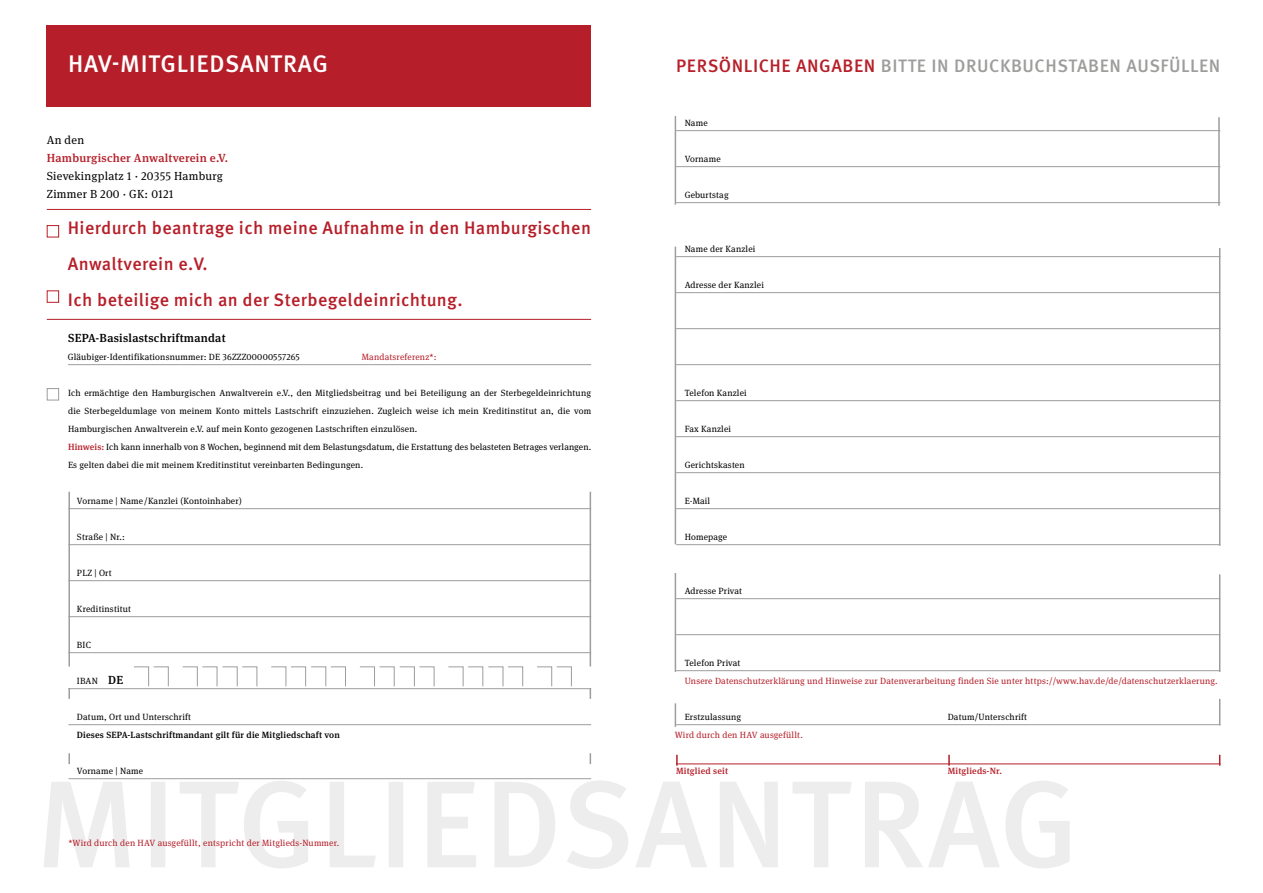
<style>
.page{position:relative;width:1263px;height:893px;background:#fff}
.page>*{position:absolute;margin:0;border:0;box-sizing:border-box;transform-origin:0 0}
.t1{font:500 24px "Meta OT";letter-spacing:.03em;color:#fff}
.t2{font:500 18px/36px "Meta OT";letter-spacing:.02em;color:#b61f29}
.t3{font:500 18px "Meta OT";letter-spacing:.03em;color:#9d9d9c}
.t4{font:11.7px/18px "Meta Serif Pro";letter-spacing:.02em;color:#000}
.t5{font:500 11.7px "Meta Serif Pro";letter-spacing:.02em;color:#b61f29}
.t6{font:500 11.7px "Meta Serif Pro";letter-spacing:.02em;color:#000}
.t7{font:9px/18px "Meta Serif Pro";letter-spacing:.02em;color:#000}
.t8{font:9px "Meta Serif Pro";letter-spacing:.02em;color:#b61f29}
.t9{font:500 9px "Meta Serif Pro";letter-spacing:.02em;color:#000}
.t10{font:500 9px "Meta Serif Pro";letter-spacing:.02em;color:#b61f29}
.s1{font-weight:500;color:#b61f29}
.s2{font-weight:500;font-size:11.7px}
.s3{color:#b61f29}
</style>
<div class="page">
<hr style="left:676px;top:130px;width:544px;height:1px;background:#9d9d9c">
<hr style="left:676px;top:166px;width:544px;height:1px;background:#9d9d9c">
<hr style="left:676px;top:202px;width:544px;height:1px;background:#9d9d9c">
<hr style="left:676px;top:256px;width:544px;height:1px;background:#9d9d9c">
<hr style="left:676px;top:292px;width:544px;height:1px;background:#9d9d9c">
<hr style="left:676px;top:328px;width:544px;height:1px;background:#9d9d9c">
<hr style="left:676px;top:364px;width:544px;height:1px;background:#9d9d9c">
<hr style="left:676px;top:400px;width:544px;height:1px;background:#9d9d9c">
<hr style="left:676px;top:436px;width:544px;height:1px;background:#9d9d9c">
<hr style="left:676px;top:472px;width:544px;height:1px;background:#9d9d9c">
<hr style="left:676px;top:508px;width:544px;height:1px;background:#9d9d9c">
<hr style="left:676px;top:544px;width:544px;height:1px;background:#9d9d9c">
<hr style="left:676px;top:598px;width:544px;height:1px;background:#9d9d9c">
<hr style="left:676px;top:634px;width:544px;height:1px;background:#9d9d9c">
<hr style="left:676px;top:670px;width:544px;height:1px;background:#9d9d9c">
<hr style="left:676px;top:724px;width:544px;height:1px;background:#9d9d9c">
<hr style="left:68px;top:508px;width:523px;height:1px;background:#9d9d9c">
<hr style="left:68px;top:544px;width:523px;height:1px;background:#9d9d9c">
<hr style="left:68px;top:580px;width:523px;height:1px;background:#9d9d9c">
<hr style="left:68px;top:616px;width:523px;height:1px;background:#9d9d9c">
<hr style="left:68px;top:652px;width:523px;height:1px;background:#9d9d9c">
<hr style="left:68px;top:688px;width:523px;height:1px;background:#9d9d9c">
<hr style="left:68px;top:724px;width:523px;height:1px;background:#9d9d9c">
<hr style="left:68px;top:778px;width:523px;height:1px;background:#9d9d9c">
<hr style="left:68px;top:364px;width:523px;height:1px;background:#9d9d9c">
<svg style="left:44px;top:780px;width:1026px;height:89px"></svg>
<hr style="left:675px;top:116px;width:1px;height:89px;background:#9d9d9c">
<hr style="left:675px;top:247px;width:1px;height:297px;background:#9d9d9c">
<hr style="left:675px;top:573px;width:1px;height:99px;background:#9d9d9c">
<svg style="left:675px;top:703px;width:1px;height:24px"></svg>
<hr style="left:1218px;top:117px;width:2px;height:89px;background:#9d9d9c">
<hr style="left:1219px;top:248px;width:1px;height:298px;background:#9d9d9c">
<hr style="left:1219px;top:574px;width:1px;height:98px;background:#9d9d9c">
<svg style="left:1219px;top:699px;width:1px;height:25px"></svg>
<hr style="left:676px;top:763px;width:544px;height:1px;background:#b61f29">
<svg style="left:676px;top:755px;width:2px;height:11px"></svg>
<svg style="left:948px;top:755px;width:2px;height:11px"></svg>
<div style="left:47px;top:225px;width:12px;height:12px;background:#fff;border:1px solid #b61f29"></div>
<div style="left:47px;top:290px;width:12px;height:13px;background:#fff;border:1px solid #b61f29"></div>
<div style="left:47px;top:388px;width:12px;height:12px;background:#fff;border:1px solid #9d9d9c"></div>
<hr style="left:47px;top:319px;width:544px;height:1px;background:#b61f29">
<hr style="left:47px;top:209px;width:544px;height:1px;background:#b61f29">
<div style="left:47px;top:25px;width:544px;height:82px;background:#b61f29"></div>
<hr style="left:68px;top:492px;width:2px;height:174px;background:#9d9d9c">
<hr style="left:590px;top:492px;width:1px;height:174px;background:#9d9d9c">
<svg style="left:68px;top:688px;width:2px;height:11px"></svg>
<svg style="left:68px;top:753px;width:2px;height:11px"></svg>
<svg style="left:134px;top:666px;width:35px;height:21px"></svg>
<svg style="left:537px;top:666px;width:35px;height:21px"></svg>
<svg style="left:182px;top:666px;width:76px;height:21px"></svg>
<svg style="left:271px;top:666px;width:75px;height:21px"></svg>
<svg style="left:360px;top:666px;width:75px;height:21px"></svg>
<svg style="left:448px;top:666px;width:75px;height:21px"></svg>
<h1 class="t1" style="left:68px;top:49px;width:261px">HAV-MITGLIEDSANTRAG</h1>
<p class="t4" style="left:47px;top:130px;width:39px">An den</p>
<p class="t5" style="left:47px;top:149px;width:183px">Hamburgischer Anwaltverein e.V.</p>
<p class="t4" style="left:47px;top:166px;width:178px">Sievekingplatz 1 · 20355 Hamburg<br>Zimmer B 200 · GK: 0121</p>
<h2 class="t2" style="left:68px;top:210px;width:525px">Hierdurch beantrage ich meine Aufnahme in den Hamburgischen<br>Anwaltverein e.V.<br>Ich beteilige mich an der Sterbegeldeinrichtung.</h2>
<p class="t6" style="left:68px;top:329px;width:159px">SEPA-Basislastschriftmandat</p>
<p class="t7" style="left:68px;top:347px;width:233px">Gläubiger-Identifikationsnummer: DE 36ZZZ00000557265</p>
<p class="t8" style="left:362px;top:350px;width:76px">Mandatsreferenz*:</p>
<p class="t7" style="left:68px;top:383px;width:525px">Ich ermächtige den Hamburgischen Anwaltverein e.V., den Mitgliedsbeitrag und bei Beteiligung an der Sterbegeldeinrichtung die Sterbegeldumlage von meinem Konto mittels Lastschrift einzuziehen. Zugleich weise ich mein Kreditinstitut an, die vom Hamburgischen Anwaltverein e.V. auf mein Konto gezogenen Lastschriften einzulösen.<br><span class="s1">Hinweis:</span> Ich kann innerhalb von 8 Wochen, beginnend mit dem Belastungsdatum, die Erstattung des belasteten Betrages verlangen.<br>Es gelten dabei die mit meinem Kreditinstitut vereinbarten Bedingungen.</p>
<p class="t7" style="left:77px;top:491px;width:166px">Vorname | Name/Kanzlei (Kontoinhaber)</p>
<p class="t7" style="left:77px;top:527px;width:49px">Straße | Nr.:</p>
<p class="t7" style="left:77px;top:563px;width:36px">PLZ | Ort</p>
<p class="t7" style="left:77px;top:599px;width:56px">Kreditinstitut</p>
<p class="t7" style="left:77px;top:635px;width:15px">BIC</p>
<p class="t7" style="left:77px;top:671px;width:48px">IBAN <span class="s2">DE</span></p>
<p class="t7" style="left:77px;top:707px;width:116px">Datum, Ort und Unterschrift</p>
<p class="t9" style="left:77px;top:728px;width:264px">Dieses SEPA-Lastschriftmandant gilt für die Mitgliedschaft von</p>
<p class="t7" style="left:77px;top:761px;width:68px">Vorname | Name</p>
<p class="t8" style="left:68px;top:836px;width:272px">*Wird durch den HAV ausgefüllt, entspricht der Mitglieds-Nummer.</p>
<h2 class="t3" style="left:676px;top:55px;width:546px"><span class="s3">PERSÖNLICHE ANGABEN</span> BITTE IN DRUCKBUCHSTABEN AUSFÜLLEN</h2>
<p class="t7" style="left:685px;top:113px;width:25px">Name</p>
<p class="t7" style="left:685px;top:149px;width:38px">Vorname</p>
<p class="t7" style="left:685px;top:185px;width:46px">Geburtstag</p>
<p class="t7" style="left:685px;top:239px;width:72px">Name der Kanzlei</p>
<p class="t7" style="left:685px;top:275px;width:81px">Adresse der Kanzlei</p>
<p class="t7" style="left:685px;top:383px;width:64px">Telefon Kanzlei</p>
<p class="t7" style="left:685px;top:419px;width:48px">Fax Kanzlei</p>
<p class="t7" style="left:685px;top:455px;width:62px">Gerichtskasten</p>
<p class="t7" style="left:685px;top:491px;width:27px">E-Mail</p>
<p class="t7" style="left:685px;top:527px;width:44px">Homepage</p>
<p class="t7" style="left:685px;top:581px;width:59px">Adresse Privat</p>
<p class="t7" style="left:685px;top:653px;width:57px">Telefon Privat</p>
<p class="t8" style="left:685px;top:674px;width:534px">Unsere Datenschutzerklärung und Hinweise zur Datenverarbeitung finden Sie unter https://www.hav.de/de/datenschutzerklaerung.</p>
<p class="t7" style="left:685px;top:707px;width:58px">Erstzulassung</p>
<p class="t7" style="left:948px;top:707px;width:81px">Datum/Unterschrift</p>
<p class="t8" style="left:675px;top:728px;width:129px">Wird durch den HAV ausgefüllt.</p>
<p class="t10" style="left:676px;top:764px;width:53px">Mitglied seit</p>
<p class="t10" style="left:948px;top:764px;width:56px">Mitglieds-Nr.</p>
</div>
